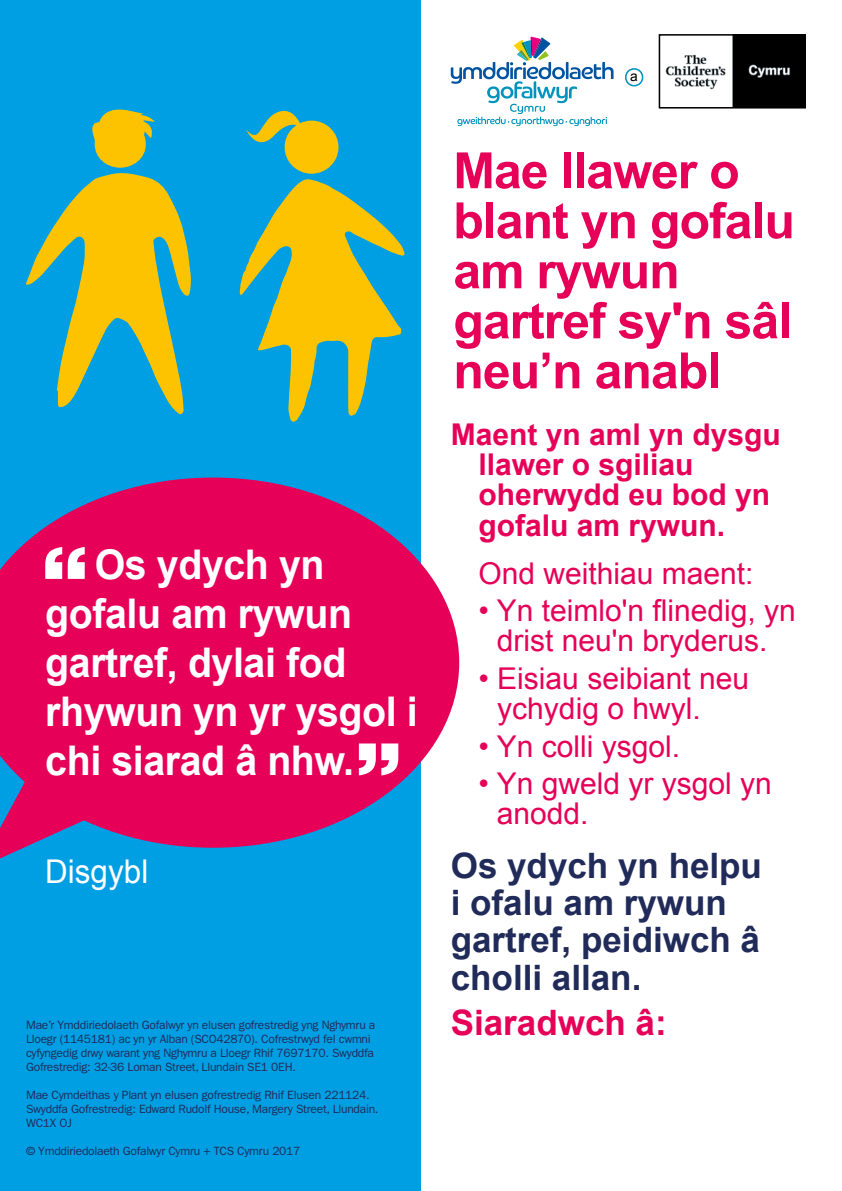
<style>
.page{position:relative;width:842px;height:1191px;background:#fff}
.page>*{position:absolute;margin:0;border:0;box-sizing:border-box;transform-origin:0 0}
.t1{font:700 50px/50px "Arial";letter-spacing:-.02em;color:#e60058}
.t2{font:700 40.9px/49.1px "Arial";letter-spacing:-.01em;color:#fff;scale:.96 1}
.t3{font:700 35px/37px "Arial";color:#212b59}
.t4{font:700 35px "Arial";color:#e60058}
.t5{font:32.7px "Arial";color:#fff;scale:.96 1}
.t6{font:30px/30.3px "Arial";color:#e60058}
.t7{font:700 30px/30.3px "Arial";color:#e60058}
.t8{font:13.8px "Arial";color:#000}
.t9{font:12px/14px "ITC Franklin Gothic Std";letter-spacing:-.02em;color:#212b59}
</style>
<div class="page">
<div style="left:0;top:0;width:421px;height:1191px;background:#009fe3"></div>
<svg style="left:0;top:477px;width:459px;height:370px;fill:#e60058"></svg>
<svg style="left:0;top:757px;width:138px;height:101px"></svg>
<svg style="left:45px;top:547px;width:40px;height:32px"></svg>
<svg style="left:359px;top:743px;width:39px;height:32px"></svg>
<svg style="left:26px;top:109px;width:165px;height:306px"></svg>
<svg style="left:240px;top:110px;width:165px;height:312px"></svg>
<svg style="left:625px;top:68px;width:19px;height:19px"></svg>
<svg style="left:451px;top:37px;width:162px;height:89px"></svg>
<img style="left:665px;top:37px;width:138px;height:69px">
<div style="left:659px;top:34px;width:147px;height:75px;border:2px solid #000"></div>
<h2 class="t2" style="left:45px;top:541px;width:390px;text-indent:50px">Os ydych yn gofalu am rywun gartref, dylai fod rhywun yn yr ysgol i chi siarad â nhw.</h2>
<h3 class="t5" style="left:45px;top:850px;width:109px">Disgybl</h3>
<p class="t9" style="left:26px;top:1017px;width:351px">Mae’r Ymddiriedolaeth Gofalwyr yn elusen gofrestredig yng Nghymru a Lloegr (1145181) ac yn yr Alban (SCO42870). Cofrestrwyd fel cwmni cyfyngedig drwy warant yng Nghymru a Lloegr Rhif 7697170. Swyddfa Gofrestredig: 32-36 Loman Street, Llundain SE1 0EH.</p>
<p class="t9" style="left:26px;top:1087px;width:354px">Mae Cymdeithas y Plant yn elusen gofrestredig Rhif Elusen 221124.<br>Swyddfa Gofrestredig: Edward Rudolf House, Margery Street, Llundain.<br>WC1X OJ</p>
<p class="t9" style="left:26px;top:1143px;width:276px">© Ymddiriedolaeth Gofalwyr Cymru + TCS Cymru 2017</p>
<p class="t8" style="left:630px;top:67px;width:9px">a</p>
<h1 class="t1" style="left:453px;top:147px;width:343px">Mae llawer o blant yn gofalu am rywun gartref sy'n sâl neu’n anabl</h1>
<h3 class="t7" style="left:478px;top:420px;width:304px;text-indent:-28px">Maent yn aml yn dysgu llawer o sgiliau oherwydd eu bod yn gofalu am rywun.</h3>
<h3 class="t6" style="left:478px;top:558px;width:277px">Ond weithiau maent:</h3>
<h3 class="t6" style="left:478px;top:596px;width:319px;text-align:center">• Yn teimlo'n flinedig, yn drist neu'n bryderus.</h3>
<h3 class="t6" style="left:497px;top:663px;width:253px;text-indent:-19px">• Eisiau seibiant neu ychydig o hwyl.</h3>
<h3 class="t6" style="left:478px;top:731px;width:203px">• Yn colli ysgol.</h3>
<h3 class="t6" style="left:497px;top:768px;width:277px;text-indent:-18px">• Yn gweld yr ysgol yn anodd.</h3>
<h3 class="t3" style="left:451px;top:849px;width:313px">Os ydych yn helpu i ofalu am rywun gartref, peidiwch â cholli allan.</h3>
<h3 class="t4" style="left:451px;top:999px;width:217px">Siaradwch â:</h3>
</div>
